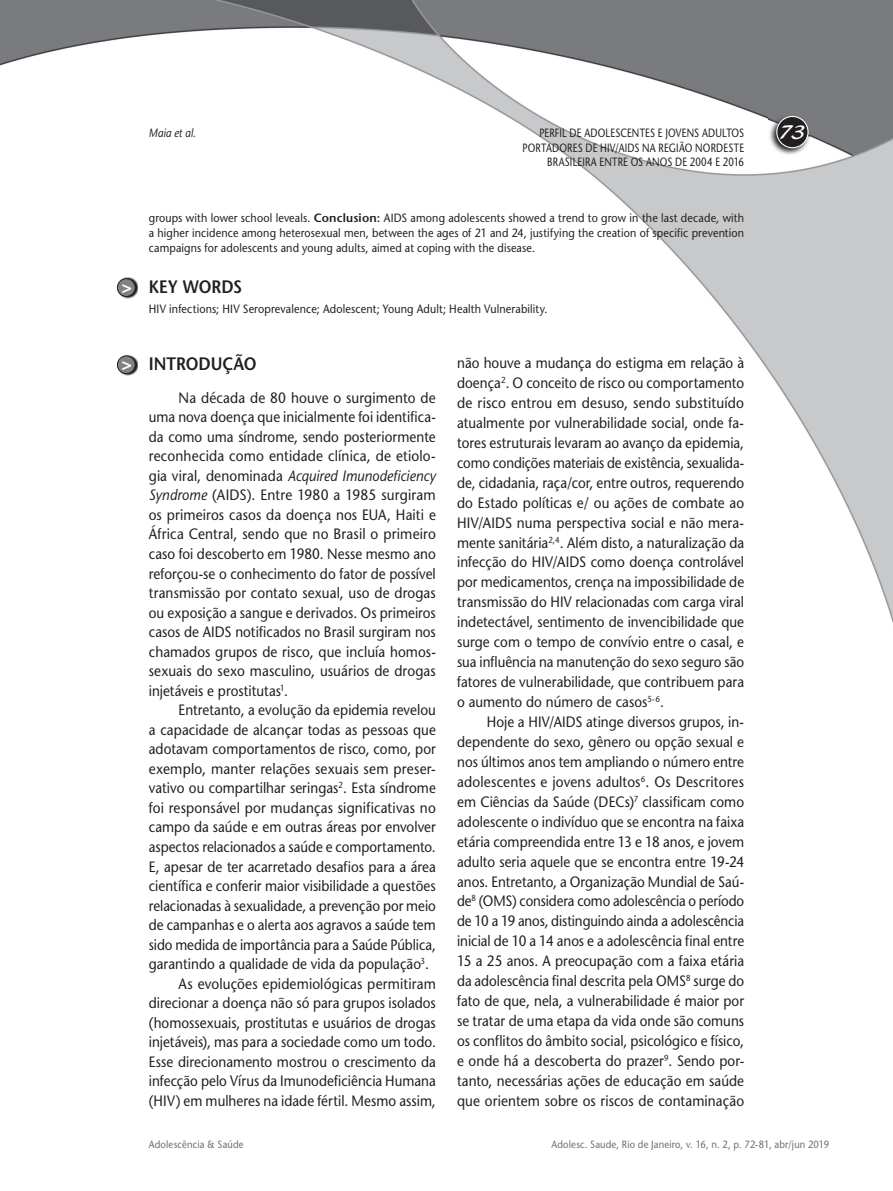
<style>
.page{position:relative;width:893px;height:1191px;background:#fff}
.page>*{position:absolute;margin:0;border:0;box-sizing:border-box;transform-origin:0 0}
.t1{font:21px "Blacklight D";color:#fff}
.t2{font:600 18px "Stone Sans";color:#231f20;scale:.9 1}
.t3{font:700 17.25px "Helvetica";color:#fff}
.t4{font:15px/20px "Stone Sans";letter-spacing:.005em;color:#231f20;text-align:justify;scale:.9 1}
.t5{font:15px/19.5px "Stone Sans";letter-spacing:.005em;color:#231f20;text-align:justify;scale:.91 1}
.t6{font:15px "Stone Sans";letter-spacing:.005em;color:#231f20;scale:.89 1}
.t7{font:12px/15px "Stone Sans";letter-spacing:.015em;color:#231f20;text-align:justify;scale:.9 1}
.t8{font:12px/14.4px "Stone Sans";letter-spacing:.015em;color:#231f20;text-align:right;scale:.8 1}
.t9{font:italic 12px "Stone Sans";letter-spacing:.01em;color:#231f20;scale:.85 1}
.t10{font:10.5px "Stone Sans";letter-spacing:.02em;color:#6c6d70;scale:.9 1}
.s1{font-weight:600}
.s2{font-style:italic}
</style>
<div class="page">
<img style="left:0;top:0;width:893px;height:623px">
<img style="left:769px;top:115px;width:41px;height:41px">
<svg style="left:776px;top:116px;width:33px;height:32px"></svg>
<img style="left:118px;top:354px;width:20px;height:21px">
<svg style="left:117px;top:355px;width:19px;height:19px"></svg>
<img style="left:118px;top:277px;width:20px;height:21px">
<svg style="left:117px;top:278px;width:19px;height:19px"></svg>
<p class="t9" style="left:149px;top:126px;width:57px">Maia et al.</p>
<p class="t8" style="left:539px;top:126px;width:257px">PERFIL DE ADOLESCENTES E JOVENS ADULTOS</p>
<h1 class="t1" style="left:779px;top:119px;width:28px">73</h1>
<p class="t8" style="left:522px;top:140px;width:279px">PORTADORES DE HIV/AIDS NA REGIÃO NORDESTE<br>BRASILEIRA ENTRE OS ANOS DE 2004 E 2016</p>
<p class="t3" style="left:122px;top:276px;width:12px">&gt;</p>
<p class="t3" style="left:122px;top:353px;width:12px">&gt;</p>
<p class="t7" style="left:149px;top:211px;width:663px">groups with lower school leveals. <span class="s1">Conclusion:</span> AIDS among adolescents showed a trend to grow in the last decade, with a higher incidence among heterosexual men, between the ages of 21 and 24, justifying the creation of specific prevention campaigns for adolescents and young adults, aimed at coping with the disease.</p>
<p class="t2" style="left:149px;top:276px;width:105px">KEY WORDS</p>
<p class="t7" style="left:149px;top:301px;width:445px">HIV infections; HIV Seroprevalence; Adolescent; Young Adult; Health Vulnerability.</p>
<p class="t2" style="left:149px;top:353px;width:121px">INTRODUÇÃO</p>
<p class="t5" style="left:149px;top:388px;width:317px;text-indent:30px">Na década de 80 houve o surgimento de uma nova doença que inicialmente foi identifica&shy;da como uma síndrome, sendo posteriormente reconhecida como entidade clínica, de etiolo&shy;gia viral, denominada <span class="s2">Acquired Imunodeficiency Syndrome</span> (AIDS). Entre 1980 a 1985 surgiram os primeiros casos da doença nos EUA, Haiti e África Central, sendo que no Brasil o primeiro caso foi descoberto em 1980. Nesse mesmo ano reforçou-se o conhecimento do fator de possível transmissão por contato sexual, uso de drogas ou exposição a sangue e derivados. Os primeiros casos de AIDS notificados no Brasil surgiram nos chamados grupos de risco, que incluía homos&shy;sexuais do sexo masculino, usuários de drogas injetáveis e prostitutas<sup>1</sup>.</p>
<p class="t4" style="left:179px;top:700px;width:287px">Entretanto, a evolução da epidemia revelou</p>
<p class="t4" style="left:149px;top:719px;width:320px">a capacidade de alcançar todas as pessoas que</p>
<p class="t4" style="left:149px;top:739px;width:320px">adotavam comportamentos de risco, como, por</p>
<p class="t5" style="left:149px;top:759px;width:317px">exemplo, manter relações sexuais sem preser-</p>
<p class="t4" style="left:149px;top:778px;width:320px">vativo ou compartilhar seringas<sup>2</sup>. Esta síndrome</p>
<p class="t5" style="left:149px;top:798px;width:317px">foi responsável por mudanças significativas no</p>
<p class="t4" style="left:149px;top:817px;width:320px">campo da saúde e em outras áreas por envolver</p>
<p class="t6" style="left:149px;top:838px;width:324px">aspectos relacionados a saúde e comportamento.</p>
<p class="t4" style="left:149px;top:856px;width:320px">E, apesar de ter acarretado desafios para a área</p>
<p class="t4" style="left:149px;top:876px;width:320px">científica e conferir maior visibilidade a questões</p>
<p class="t6" style="left:149px;top:896px;width:324px">relacionadas à sexualidade, a prevenção por meio</p>
<p class="t4" style="left:149px;top:915px;width:320px">de campanhas e o alerta aos agravos a saúde tem</p>
<p class="t6" style="left:149px;top:935px;width:324px">sido medida de importância para a Saúde Pública,</p>
<p class="t4" style="left:149px;top:954px;width:313px">garantindo a qualidade de vida da população<sup>3</sup>.</p>
<p class="t5" style="left:179px;top:973px;width:284px">As evoluções epidemiológicas permitiram</p>
<p class="t4" style="left:149px;top:993px;width:320px">direcionar a doença não só para grupos isolados</p>
<p class="t4" style="left:149px;top:1012px;width:320px">(homossexuais, prostitutas e usuários de drogas</p>
<p class="t4" style="left:149px;top:1032px;width:320px">injetáveis), mas para a sociedade como um todo.</p>
<p class="t4" style="left:149px;top:1051px;width:320px">Esse direcionamento mostrou o crescimento da</p>
<p class="t4" style="left:149px;top:1071px;width:320px">infecção pelo Vírus da Imunodeficiência Humana</p>
<p class="t4" style="left:149px;top:1090px;width:320px">(HIV) em mulheres na idade fértil. Mesmo assim,</p>
<p class="t4" style="left:457px;top:353px;width:320px">não houve a mudança do estigma em relação à doença<sup>2</sup>. O conceito de risco ou comportamento de risco entrou em desuso, sendo substituído atualmente por vulnerabilidade social, onde fa&shy;tores estruturais levaram ao avanço da epidemia, como condições materiais de existência, sexualida&shy;de, cidadania, raça/cor, entre outros, requerendo do Estado políticas e/ ou ações de combate ao HIV/AIDS numa perspectiva social e não mera&shy;mente sanitária<sup>2,4</sup>. Além disto, a naturalização da infecção do HIV/AIDS como doença controlável por medicamentos, crença na impossibilidade de transmissão do HIV relacionadas com carga viral indetectável, sentimento de invencibilidade que surge com o tempo de convívio entre o casal, e sua influência na manutenção do sexo seguro são fatores de vulnerabilidade, que contribuem para o aumento do número de casos<sup>5-6</sup>.</p>
<p class="t4" style="left:457px;top:712px;width:320px;text-indent:30px">Hoje a HIV/AIDS atinge diversos grupos, in&shy;dependente do sexo, gênero ou opção sexual e nos últimos anos tem ampliando o número entre adolescentes e jovens adultos<sup>6</sup>. Os Descritores em Ciências da Saúde (DECs)<sup>7</sup> classificam como adolescente o indivíduo que se encontra na faixa etária compreendida entre 13 e 18 anos, e jovem adulto seria aquele que se encontra entre 19-24 anos. Entretanto, a Organização Mundial de Saú&shy;de<sup>8</sup> (OMS) considera como adolescência o período de 10 a 19 anos, distinguindo ainda a adolescência inicial de 10 a 14 anos e a adolescência final entre 15 a 25 anos. A preocupação com a faixa etária da adolescência final descrita pela OMS<sup>8</sup> surge do fato de que, nela, a vulnerabilidade é maior por se tratar de uma etapa da vida onde são comuns os conflitos do âmbito social, psicológico e físico, e onde há a descoberta do prazer<sup>9</sup>. Sendo por&shy;tanto, necessárias ações de educação em saúde que orientem sobre os riscos de contaminação</p>
<p class="t10" style="left:149px;top:1138px;width:107px">Adolescência &amp; Saúde</p>
<p class="t10" style="left:551px;top:1138px;width:310px">Adolesc. Saude, Rio de Janeiro, v. 16, n. 2, p. 72-81, abr/jun 2019</p>
</div>
